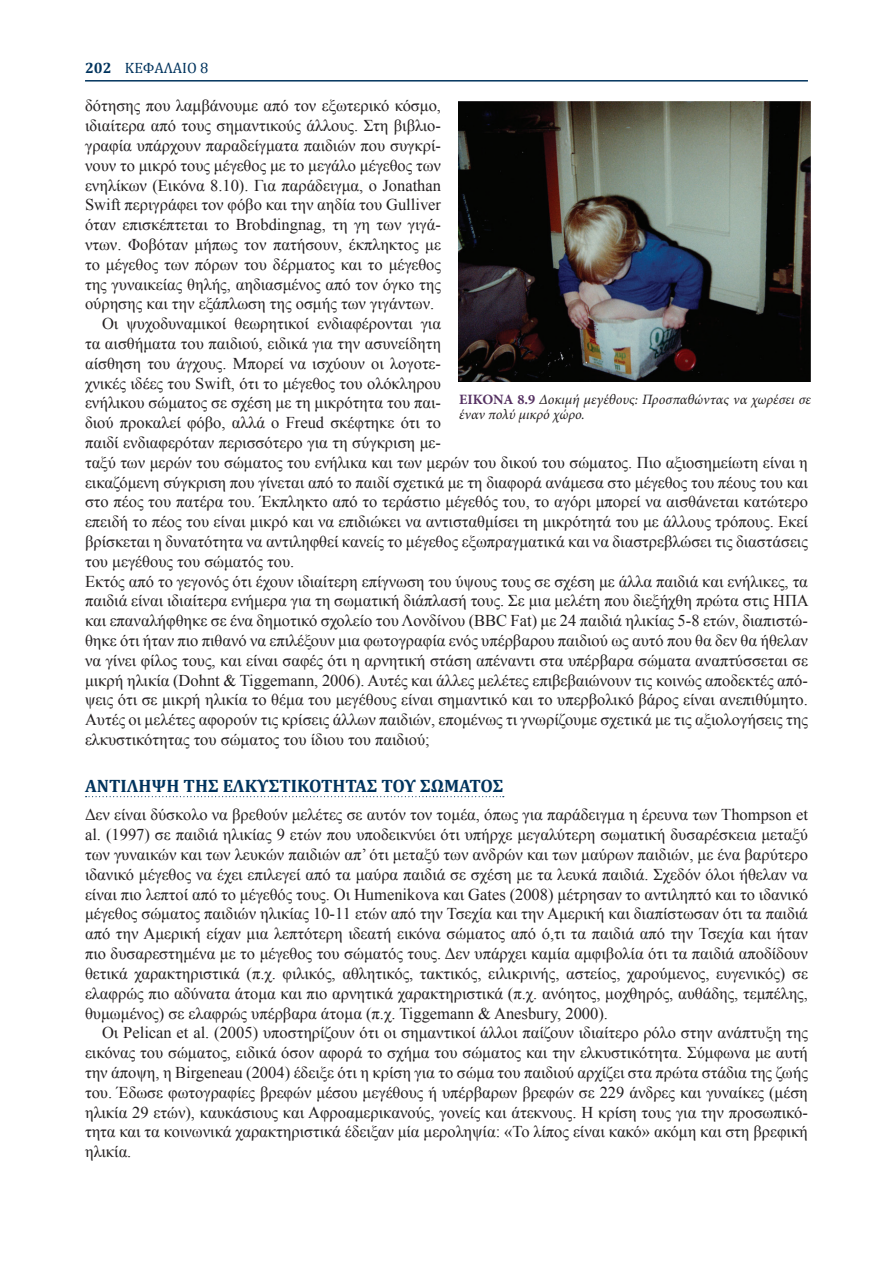
<style>
.page{position:relative;width:893px;height:1263px;background:#fff}
.page>*{position:absolute;margin:0;border:0;box-sizing:border-box;transform-origin:0 0}
.TITLOS{font:700 18px "Cambria";color:#00335d}
.Σώμα_κειμένου{font:16.5px/19.8px "Times New Roman";color:#231f20;text-align:justify}
.t1{font:15px "Cambria";color:#00335d}
.ΛΕΖΑΝΤΑ{font:italic 14.25px/15.8px "Minion Pro";color:#231f20}
.s1{font-weight:700}
.s2{font-weight:700;font-style:normal;color:#553162}
</style>
<div class="page">
<hr style="left:85px;top:80px;width:723px;height:2px;background:#00335d">
<svg style="left:86px;top:796px;width:418px;height:1px"></svg>
<img style="left:458px;top:102px;width:352px;height:280px">
<p class="t1" style="left:85px;top:59px;width:125px"><span class="s1">202</span> KΕΦΆΛΑΙΟ 8</p>
<p class="Σώμα_κειμένου" style="left:85px;top:96px;width:358px">δότησης που λαμβάνουμε από τον εξωτερικό κόσμο, ιδιαίτερα από τους σημαντικούς άλλους. Στη βιβλιο&shy;γραφία υπάρχουν παραδείγματα παιδιών που συγκρί&shy;νουν το μικρό τους μέγεθος με το μεγάλο μέγεθος των ενηλίκων (Εικόνα 8.10). Για παράδειγμα, ο Jonathan Swift περιγράφει τον φόβο και την αηδία του Gulliver όταν επισκέπτεται το Brobdingnag, τη γη των γιγά&shy;ντων. Φοβόταν μήπως τον πατήσουν, έκπληκτος με το μέγεθος των πόρων του δέρματος και το μέγεθος της γυναικείας θηλής, αηδιασμένος από τον όγκο της ούρησης και την εξάπλωση της οσμής των γιγάντων.</p>
<p class="Σώμα_κειμένου" style="left:85px;top:313px;width:724px;text-align:left;text-indent:17px">Οι ψυχοδυναμικοί θεωρητικοί ενδιαφέρονται για<br>τα αισθήματα του παιδιού, ειδικά για την ασυνείδητη<br>αίσθηση του άγχους. Μπορεί να ισχύουν οι λογοτε-<br>χνικές ιδέες του Swift, ότι το μέγεθος του ολόκληρου<br>ενήλικου σώματος σε σχέση με τη μικρότητα του παι-<br>διού προκαλεί φόβο, αλλά ο Freud σκέφτηκε ότι το<br>παιδί ενδιαφερόταν περισσότερο για τη σύγκριση με-<br>ταξύ των μερών του σώματος του ενήλικα και των μερών του δικού του σώματος. Πιο αξιοσημείωτη είναι η εικαζόμενη σύγκριση που γίνεται από το παιδί σχετικά με τη διαφορά ανάμεσα στο μέγεθος του πέους του και στο πέος του πατέρα του. Έκπληκτο από το τεράστιο μέγεθός του, το αγόρι μπορεί να αισθάνεται κατώτερο επειδή το πέος του είναι μικρό και να επιδιώκει να αντισταθμίσει τη μικρότητά του με άλλους τρόπους. Εκεί βρίσκεται η δυνατότητα να αντιληφθεί κανείς το μέγεθος εξωπραγματικά και να διαστρεβλώσει τις διαστάσεις του μεγέθους του σώματός του.</p>
<p class="Σώμα_κειμένου" style="left:85px;top:571px;width:725px">Εκτός από το γεγονός ότι έχουν ιδιαίτερη επίγνωση του ύψους τους σε σχέση με άλλα παιδιά και ενήλικες, τα παιδιά είναι ιδιαίτερα ενήμερα για τη σωματική διάπλασή τους. Σε μια μελέτη που διεξήχθη πρώτα στις ΗΠΑ και επαναλήφθηκε σε ένα δημοτικό σχολείο του Λονδίνου (BBC Fat) με 24 παιδιά ηλικίας 5-8 ετών, διαπιστώ&shy;θηκε ότι ήταν πιο πιθανό να επιλέξουν μια φωτογραφία ενός υπέρβαρου παιδιού ως αυτό που θα δεν θα ήθελαν να γίνει φίλος τους, και είναι σαφές ότι η αρνητική στάση απέναντι στα υπέρβαρα σώματα αναπτύσσεται σε μικρή ηλικία (Dohnt &amp; Tiggemann, 2006). Αυτές και άλλες μελέτες επιβεβαιώνουν τις κοινώς αποδεκτές από&shy;ψεις ότι σε μικρή ηλικία το θέμα του μεγέθους είναι σημαντικό και το υπερβολικό βάρος είναι ανεπιθύμητο.<br>Αυτές οι μελέτες αφορούν τις κρίσεις άλλων παιδιών, επομένως τι γνωρίζουμε σχετικά με τις αξιολογήσεις της ελκυστικότητας του σώματος του ίδιου του παιδιού;</p>
<p class="TITLOS" style="left:85px;top:773px;width:420px">ΑΝΤΙΛΗΨΗ ΤΗΣ ΕΛΚΥΣΤΙΚΟΤΗΤΑΣ ΤΟΥ ΣΩΜΑΤΟΣ</p>
<p class="Σώμα_κειμένου" style="left:85px;top:805px;width:724px">Δεν είναι δύσκολο να βρεθούν μελέτες σε αυτόν τον τομέα, όπως για παράδειγμα η έρευνα των Thompson et al. (1997) σε παιδιά ηλικίας 9 ετών που υποδεικνύει ότι υπήρχε μεγαλύτερη σωματική δυσαρέσκεια μεταξύ των γυναικών και των λευκών παιδιών απ’ ότι μεταξύ των ανδρών και των μαύρων παιδιών, με ένα βαρύτερο ιδανικό μέγεθος να έχει επιλεγεί από τα μαύρα παιδιά σε σχέση με τα λευκά παιδιά. Σχεδόν όλοι ήθελαν να είναι πιο λεπτοί από το μέγεθός τους. Οι Humenikova και Gates (2008) μέτρησαν το αντιληπτό και το ιδανικό μέγεθος σώματος παιδιών ηλικίας 10-11 ετών από την Τσεχία και την Αμερική και διαπίστωσαν ότι τα παιδιά από την Αμερική είχαν μια λεπτότερη ιδεατή εικόνα σώματος από ό,τι τα παιδιά από την Τσεχία και ήταν πιο δυσαρεστημένα με το μέγεθος του σώματός τους. Δεν υπάρχει καμία αμφιβολία ότι τα παιδιά αποδίδουν θετικά χαρακτηριστικά (π.χ. φιλικός, αθλητικός, τακτικός, ειλικρινής, αστείος, χαρούμενος, ευγενικός) σε ελαφρώς πιο αδύνατα άτομα και πιο αρνητικά χαρακτηριστικά (π.χ. ανόητος, μοχθηρός, αυθάδης, τεμπέλης, θυμωμένος) σε ελαφρώς υπέρβαρα άτομα (π.χ. Tiggemann &amp; Anesbury, 2000).</p>
<p class="Σώμα_κειμένου" style="left:85px;top:1023px;width:724px;text-indent:17px">Οι Pelican et al. (2005) υποστηρίζουν ότι οι σημαντικοί άλλοι παίζουν ιδιαίτερο ρόλο στην ανάπτυξη της εικόνας του σώματος, ειδικά όσον αφορά το σχήμα του σώματος και την ελκυστικότητα. Σύμφωνα με αυτή την άποψη, η Birgeneau (2004) έδειξε ότι η κρίση για το σώμα του παιδιού αρχίζει στα πρώτα στάδια της ζωής του. Έδωσε φωτογραφίες βρεφών μέσου μεγέθους ή υπέρβαρων βρεφών σε 229 άνδρες και γυναίκες (μέση ηλικία 29 ετών), καυκάσιους και Αφροαμερικανούς, γονείς και άτεκνους. Η κρίση τους για την προσωπικό&shy;τητα και τα κοινωνικά χαρακτηριστικά έδειξαν μία μεροληψία: «Το λίπος είναι κακό» ακόμη και στη βρεφική ηλικία.</p>
<p class="ΛΕΖΑΝΤΑ" style="left:459px;top:391px;width:353px"><span class="s2">ΕΙΚΟΝΑ 8.9</span> Δοκιμή μεγέθους: Προσπαθώντας να χωρέσει σε έναν πολύ μικρό χώρο.</p>
</div>
